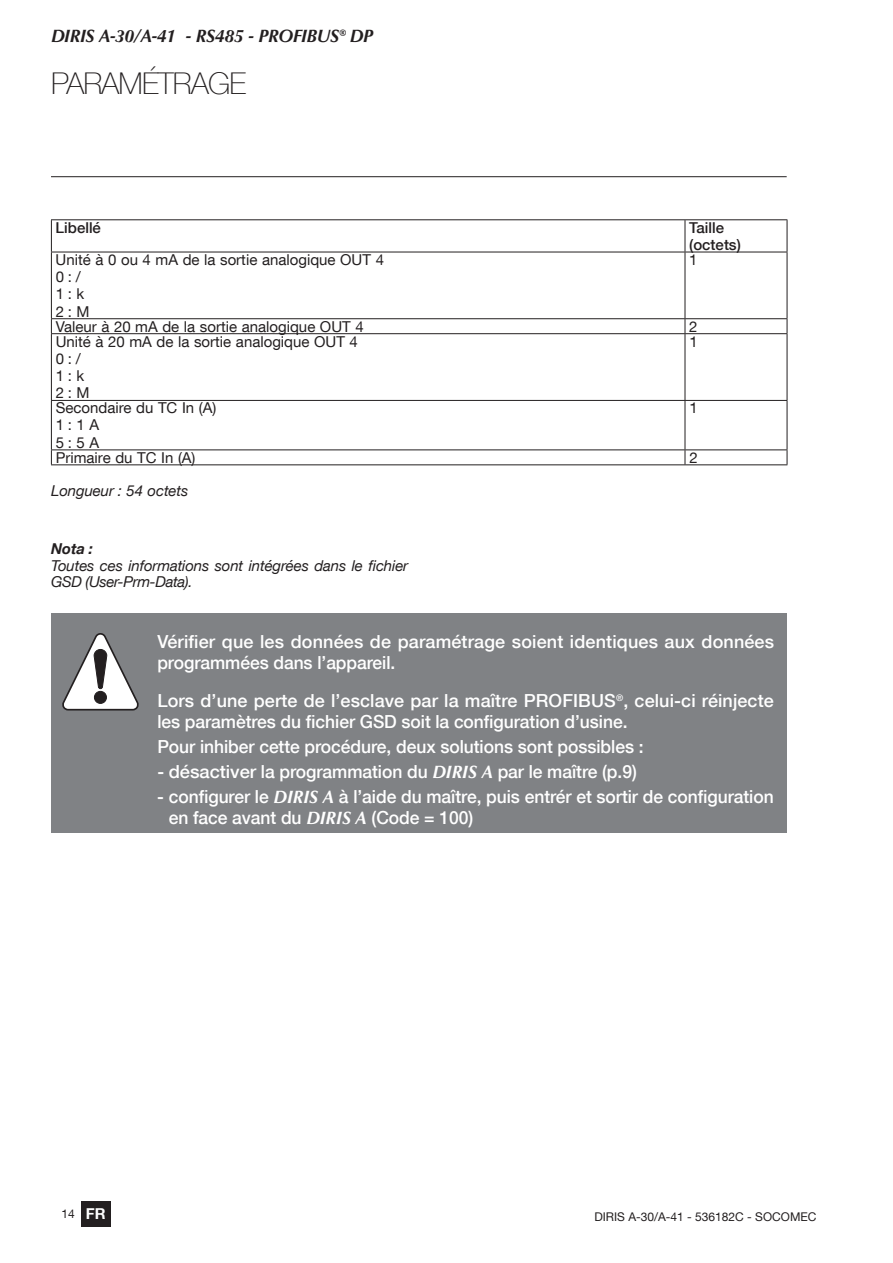
<style>
.page{position:relative;width:893px;height:1263px;background:#fff}
.page>*{position:absolute;margin:0;border:0;box-sizing:border-box;transform-origin:0 0}
.t1{font:100 30px "Helvetica Neue LT Com";letter-spacing:-.025em;color:#231f20}
.t2{font:500 18px/21px "Helvetica Neue LT Com";letter-spacing:-.005em;color:#fff}
.t3{font:italic 700 18px "Optima LT Std";letter-spacing:-.025em;color:#231f20}
.t4{font:15px/17.2px "Helvetica Neue LT Com";color:#231f20}
.t5{font:italic 15px/16.5px "Helvetica Neue LT Com";letter-spacing:-.01em;color:#231f20}
.t6{font:500 15px/17.2px "Helvetica Neue LT Com";color:#231f20}
.t7{font:italic 700 15px "Helvetica Neue LT Com";color:#231f20}
.t8{font:700 15px "Helvetica Neue LT Com";color:#fff}
.t9{font:12px "Helvetica Neue LT Com";color:#231f20}
.s1{font-family:"Optima LT Std";font-weight:700;font-style:italic}
</style>
<div class="page">
<div style="left:81px;top:1201px;width:30px;height:25px;background:#231f20"></div>
<hr style="left:51px;top:220px;width:1px;height:32px;background:#231f20">
<hr style="left:51px;top:219px;width:634px;height:1px;background:#231f20">
<hr style="left:51px;top:252px;width:634px;height:1px;background:#231f20">
<hr style="left:685px;top:220px;width:1px;height:32px;background:#231f20">
<hr style="left:685px;top:219px;width:102px;height:1px;background:#231f20">
<hr style="left:787px;top:220px;width:1px;height:32px;background:#231f20">
<hr style="left:685px;top:252px;width:102px;height:1px;background:#231f20">
<hr style="left:51px;top:252px;width:1px;height:66px;background:#231f20">
<svg style="left:51px;top:319px;width:1px;height:14px"></svg>
<hr style="left:51px;top:334px;width:1px;height:66px;background:#231f20">
<hr style="left:51px;top:401px;width:1px;height:48px;background:#231f20">
<hr style="left:685px;top:252px;width:1px;height:66px;background:#231f20">
<hr style="left:787px;top:252px;width:1px;height:66px;background:#231f20">
<svg style="left:685px;top:319px;width:1px;height:14px"></svg>
<svg style="left:787px;top:319px;width:1px;height:14px"></svg>
<hr style="left:685px;top:334px;width:1px;height:66px;background:#231f20">
<hr style="left:787px;top:334px;width:1px;height:66px;background:#231f20">
<hr style="left:685px;top:401px;width:1px;height:48px;background:#231f20">
<hr style="left:787px;top:401px;width:1px;height:48px;background:#231f20">
<hr style="left:51px;top:318px;width:634px;height:1px;background:#231f20">
<hr style="left:685px;top:318px;width:102px;height:1px;background:#231f20">
<hr style="left:51px;top:333px;width:634px;height:1px;background:#231f20">
<hr style="left:685px;top:333px;width:102px;height:1px;background:#231f20">
<hr style="left:51px;top:400px;width:634px;height:1px;background:#231f20">
<hr style="left:685px;top:400px;width:102px;height:1px;background:#231f20">
<svg style="left:51px;top:450px;width:1px;height:14px"></svg>
<hr style="left:51px;top:449px;width:634px;height:1px;background:#231f20">
<hr style="left:51px;top:464px;width:634px;height:1px;background:#231f20">
<svg style="left:685px;top:450px;width:1px;height:14px"></svg>
<hr style="left:685px;top:449px;width:102px;height:1px;background:#231f20">
<svg style="left:787px;top:450px;width:1px;height:14px"></svg>
<hr style="left:685px;top:464px;width:102px;height:1px;background:#231f20">
<div style="left:51px;top:613px;width:736px;height:220px;background:#808285"></div>
<hr style="left:51px;top:176px;width:736px;height:1px;background:#231f20">
<svg style="left:62px;top:633px;width:77px;height:77px"></svg>
<p class="t3" style="left:51px;top:26px;width:324px">DIRIS A-30/A-41 - RS485 - PROFIBUS® DP</p>
<h1 class="t1" style="left:51px;top:65px;width:197px">PARAMÉTRAGE</h1>
<p class="t6" style="left:56px;top:218px;width:47px">Libellé</p>
<p class="t6" style="left:689px;top:218px;width:53px">Taille (octets)</p>
<p class="t4" style="left:56px;top:250px;width:330px">Unité à 0 ou 4 mA de la sortie analogique OUT 4<br>0:/<br>1: k<br>2: M</p>
<p class="t4" style="left:689px;top:250px;width:10px">1</p>
<p class="t4" style="left:56px;top:317px;width:310px">Valeur à 20 mA de la sortie analogique OUT 4</p>
<p class="t4" style="left:689px;top:317px;width:10px">2</p>
<p class="t4" style="left:56px;top:332px;width:304px">Unité à 20 mA de la sortie analogique OUT 4<br>0:/<br>1: k<br>2: M</p>
<p class="t4" style="left:689px;top:332px;width:10px">1</p>
<p class="t4" style="left:56px;top:399px;width:162px">Secondaire du TC In (A)<br>1: 1 A<br>5: 5 A</p>
<p class="t4" style="left:689px;top:399px;width:10px">1</p>
<p class="t4" style="left:56px;top:448px;width:141px">Primaire du TC In (A)</p>
<p class="t4" style="left:689px;top:448px;width:10px">2</p>
<p class="t5" style="left:51px;top:482px;width:139px">Longueur : 54 octets</p>
<p class="t7" style="left:51px;top:539px;width:44px">Nota :</p>
<p class="t5" style="left:51px;top:557px;width:359px">Toutes ces informations sont intégrées dans le fichier<br>GSD (User-Prm-Data).</p>
<p class="t2" style="left:157px;top:630px;width:618px">Vérifier que les données de paramétrage soient identiques aux données programmées dans l’appareil.</p>
<p class="t2" style="left:157px;top:689px;width:618px">Lors d’une perte de l’esclave par la maître PROFIBUS<sup>®</sup>, celui-ci réinjecte les paramètres du fichier GSD soit la configuration d’usine.</p>
<p class="t2" style="left:157px;top:736px;width:488px">Pour inhiber cette procédure, deux solutions sont possibles :</p>
<p class="t2" style="left:157px;top:761px;width:481px">- désactiver la programmation du <span class="s1">DIRIS A</span> par le maître (p.9)</p>
<p class="t2" style="left:169px;top:786px;width:606px;text-indent:-11px">- configurer le <span class="s1">DIRIS A</span> à l’aide du maître, puis entrér et sortir de configuration en face avant du <span class="s1">DIRIS A</span> (Code = 100)</p>
<p class="t8" style="left:86px;top:1204px;width:21px">FR</p>
<p class="t9" style="left:61px;top:1206px;width:15px">14</p>
<p class="t9" style="left:594px;top:1209px;width:224px">DIRIS A-30/A-41 - 536182C - SOCOMEC</p>
</div>
